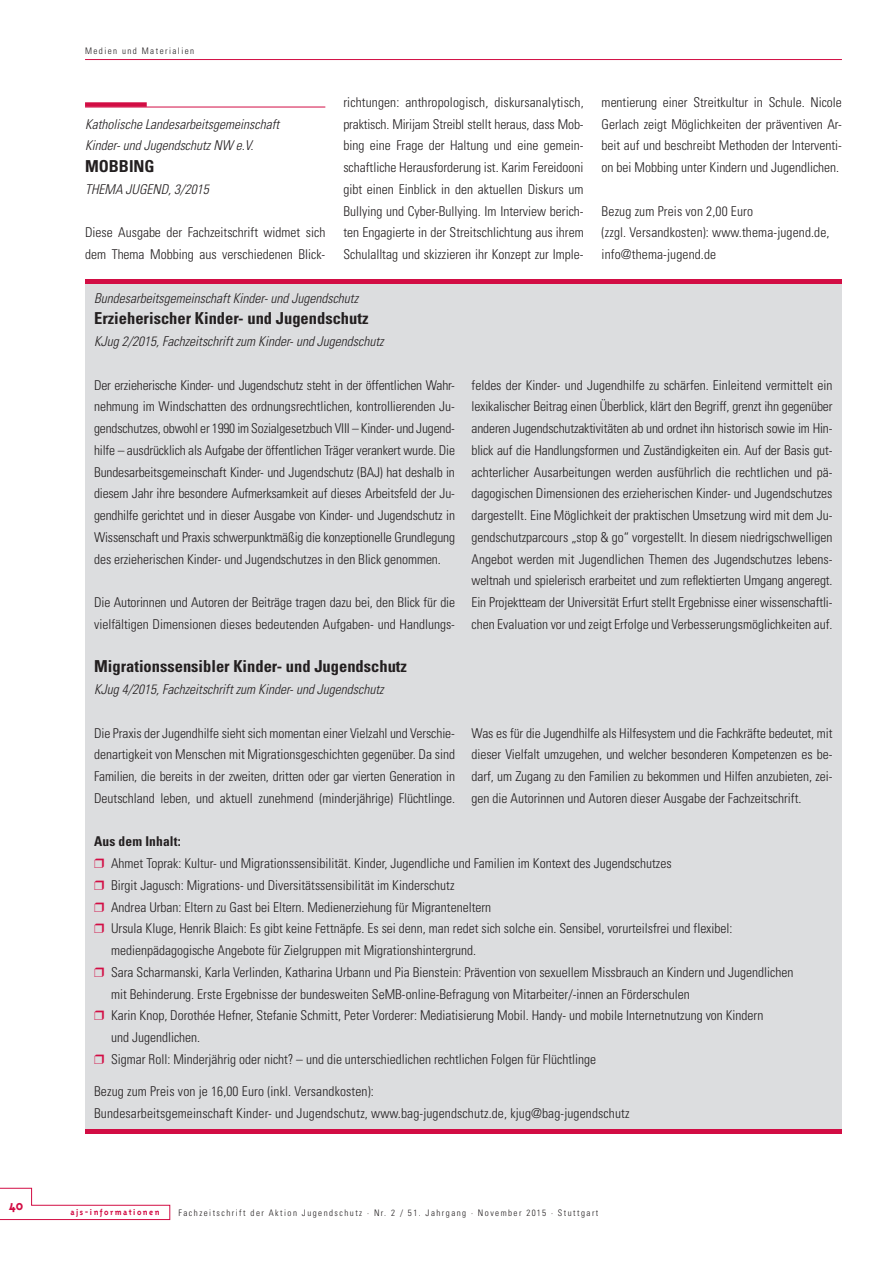
<style>
.page{position:relative;width:893px;height:1263px;background:#fff}
.page>*{position:absolute;margin:0;border:0;box-sizing:border-box;transform-origin:0 0}
.t1{font:700 condensed 16.5px "Univers";color:#231f20}
.t2{font:700 15px "Triplex";color:#d20d44}
.t3{font:300 condensed 13.5px/21.8px "Univers";color:#231f20;text-align:justify}
.t4{font:italic 300 condensed 13.5px/21.8px "Univers";color:#231f20}
.t5{font:700 condensed 13.5px "Univers";letter-spacing:.01em;color:#231f20}
.t6{font:300 condensed 9px "Univers";letter-spacing:.16em;color:#231f20}
.t7{font:700 9px "Triplex";letter-spacing:.16em;color:#d20d44}
.s1{color:#d20d44}
</style>
<div class="page">
<hr style="left:85px;top:59px;width:757px;height:1px;background:#d20d44">
<svg style="left:0;top:1188px;width:170px;height:32px"></svg>
<div style="left:85px;top:102px;width:62px;height:5px;background:#d20d44"></div>
<hr style="left:85px;top:107px;width:240px;height:1px;background:#d20d44">
<div style="left:85px;top:279px;width:757px;height:853px;background:#dcdddf"></div>
<hr style="left:85px;top:279px;width:757px;height:4px;background:#d20d44">
<div style="left:85px;top:1129px;width:757px;height:5px;background:#d20d44"></div>
<p class="t2" style="left:9px;top:1196px;width:16px">40</p>
<p class="t6" style="left:85px;top:46px;width:111px">Medien und Materialien</p>
<p class="t4" style="left:85px;top:113px;width:196px">Katholische Landesarbeitsgemeinschaft<br>Kinder- und Jugendschutz NW e.V.</p>
<p class="t1" style="left:85px;top:156px;width:25px">MOBB</p>
<p class="t1" style="left:129px;top:156px;width:16px">ING</p>
<p class="t4" style="left:85px;top:178px;width:125px">THEMA JUGEND, 3/2015</p>
<p class="t3" style="left:85px;top:221px;width:242px">Diese Ausgabe der Fachzeitschrift widmet sich dem Thema Mobbing aus verschiedenen Blick-</p>
<p class="t3" style="left:343px;top:91px;width:242px">richtungen: anthropologisch, diskursanalytisch, praktisch. Mirijam Streibl stellt heraus, dass Mob&shy;bing eine Frage der Haltung und eine gemein&shy;schaftliche Herausforderung ist. Karim Fereidooni gibt einen Einblick in den aktuellen Diskurs um Bullying und Cyber-Bullying. Im Interview berich&shy;ten Engagierte in der Streitschlichtung aus ihrem Schulalltag und skizzieren ihr Konzept zur Imple-</p>
<p class="t3" style="left:602px;top:91px;width:242px">mentierung einer Streitkultur in Schule. Nicole Gerlach zeigt Möglichkeiten der präventiven Ar&shy;beit auf und beschreibt Methoden der Interventi&shy;on bei Mobbing unter Kindern und Jugendlichen.</p>
<p class="t3" style="left:602px;top:200px;width:229px;text-align:left">Bezug zum Preis von 2,00 Euro<br>(zzgl. Versandkosten): www.thema-jugend.de, info@thema-jugend.de</p>
<p class="t4" style="left:94px;top:287px;width:266px">Bundesarbeitsgemeinschaft Kinder- und Jugendschutz</p>
<p class="t1" style="left:94px;top:308px;width:276px">Erzieherischer Kinder- und Jugendschutz</p>
<p class="t4" style="left:94px;top:330px;width:291px">KJug 2/2015, Fachzeitschrift zum Kinder- und Jugendschutz</p>
<p class="t3" style="left:94px;top:374px;width:362px">Der erzieherische Kinder- und Jugendschutz steht in der öffentlichen Wahr&shy;nehmung im Windschatten des ordnungsrechtlichen, kontrollierenden Ju&shy;gendschutzes, obwohl er 1990 im Sozialgesetzbuch VIII – Kinder- und Jugend&shy;hilfe – ausdrücklich als Aufgabe der öffentlichen Träger verankert wurde. Die Bundesarbeitsgemeinschaft Kinder- und Jugendschutz (BAJ) hat deshalb in diesem Jahr ihre besondere Aufmerksamkeit auf dieses Arbeitsfeld der Ju&shy;gendhilfe gerichtet und in dieser Ausgabe von Kinder- und Jugendschutz in Wissenschaft und Praxis schwerpunktmäßig die konzeptionelle Grundlegung des erzieherischen Kinder- und Jugendschutzes in den Blick genommen.</p>
<p class="t3" style="left:94px;top:591px;width:362px">Die Autorinnen und Autoren der Beiträge tragen dazu bei, den Blick für die vielfältigen Dimensionen dieses bedeutenden Aufgaben- und Handlungs-</p>
<p class="t3" style="left:472px;top:374px;width:362px">feldes der Kinder- und Jugendhilfe zu schärfen. Einleitend vermittelt ein lexikalischer Beitrag einen Überblick, klärt den Begriff, grenzt ihn gegenüber anderen Jugendschutzaktivitäten ab und ordnet ihn historisch sowie im Hin&shy;blick auf die Handlungsformen und Zuständigkeiten ein. Auf der Basis gut&shy;achterlicher Ausarbeitungen werden ausführlich die rechtlichen und pä&shy;dagogischen Dimensionen des erzieherischen Kinder- und Jugendschutzes dargestellt. Eine Möglichkeit der praktischen Umsetzung wird mit dem Ju&shy;gendschutzparcours „stop &amp; go“ vorgestellt. In diesem niedrigschwelligen Angebot werden mit Jugendlichen Themen des Jugendschutzes lebens&shy;weltnah und spielerisch erarbeitet und zum reflektierten Umgang angeregt.<br>Ein Projektteam der Universität Erfurt stellt Ergebnisse einer wissenschaftli&shy;chen Evaluation vor und zeigt Erfolge und Verbesserungsmöglichkeiten auf.</p>
<p class="t1" style="left:94px;top:656px;width:314px">Migrationssensibler Kinder- und Jugendschutz</p>
<p class="t4" style="left:94px;top:678px;width:291px">KJug 4/2015, Fachzeitschrift zum Kinder- und Jugendschutz</p>
<p class="t3" style="left:94px;top:722px;width:362px">Die Praxis der Jugendhilfe sieht sich momentan einer Vielzahl und Verschie&shy;denartigkeit von Menschen mit Migrationsgeschichten gegenüber. Da sind Familien, die bereits in der zweiten, dritten oder gar vierten Generation in Deutschland leben, und aktuell zunehmend (minderjährige) Flüchtlinge.</p>
<p class="t3" style="left:472px;top:722px;width:362px">Was es für die Jugendhilfe als Hilfesystem und die Fachkräfte bedeutet, mit dieser Vielfalt umzugehen, und welcher besonderen Kompetenzen es be&shy;darf, um Zugang zu den Familien zu bekommen und Hilfen anzubieten, zei&shy;gen die Autorinnen und Autoren dieser Ausgabe der Fachzeitschrift.</p>
<p class="t5" style="left:94px;top:833px;width:88px">Aus dem Inhalt:</p>
<p class="t3" style="left:94px;top:852px;width:579px"><span class="s1">❒</span> Ahmet Toprak: Kultur- und Migrationssensibilität. Kinder, Jugendliche und Familien im Kontext des Jugendschutzes</p>
<p class="t3" style="left:94px;top:874px;width:362px"><span class="s1">❒</span> Birgit Jagusch: Migrations- und Diversitätssensibilität im Kinderschutz</p>
<p class="t3" style="left:94px;top:896px;width:399px"><span class="s1">❒</span> Andrea Urban: Eltern zu Gast bei Eltern. Medienerziehung für Migranteneltern</p>
<p class="t3" style="left:94px;top:917px;width:640px"><span class="s1">❒</span> Ursula Kluge, Henrik Blaich: Es gibt keine Fettnäpfe. Es sei denn, man redet sich solche ein. Sensibel, vorurteilsfrei und flexibel:</p>
<p class="t3" style="left:111px;top:939px;width:367px">medienpädagogische Angebote für Zielgruppen mit Migrationshintergrund.</p>
<p class="t3" style="left:94px;top:961px;width:701px"><span class="s1">❒</span> Sara Scharmanski, Karla Verlinden, Katharina Urbann und Pia Bienstein: Prävention von sexuellem Missbrauch an Kindern und Jugendlichen</p>
<p class="t3" style="left:111px;top:983px;width:580px">mit Behinderung. Erste Ergebnisse der bundesweiten SeMB-online-Befragung von Mitarbeiter/-innen an Förderschulen</p>
<p class="t3" style="left:94px;top:1004px;width:671px"><span class="s1">❒</span> Karin Knop, Dorothée Hefner, Stefanie Schmitt, Peter Vorderer: Mediatisierung Mobil. Handy- und mobile Internetnutzung von Kindern</p>
<p class="t3" style="left:111px;top:1026px;width:91px">und Jugendlichen.</p>
<p class="t3" style="left:94px;top:1048px;width:503px"><span class="s1">❒</span> Sigmar Roll: Minderjährig oder nicht? – und die unterschiedlichen rechtlichen Folgen für Flüchtlinge</p>
<p class="t3" style="left:94px;top:1080px;width:537px">Bezug zum Preis von je 16,00 Euro (inkl. Versandkosten):<br>Bundesarbeitsgemeinschaft Kinder- und Jugendschutz, www.bag-jugendschutz.de, kjug@bag-jugendschutz</p>
<p class="t7" style="left:70px;top:1207px;width:91px">ajs-informationen</p>
<p class="t6" style="left:179px;top:1207px;width:421px">Fachzeitschrift der Aktion Jugendschutz · Nr. 2 / 51. Jahrgang · November 2015 · Stuttgart</p>
</div>
